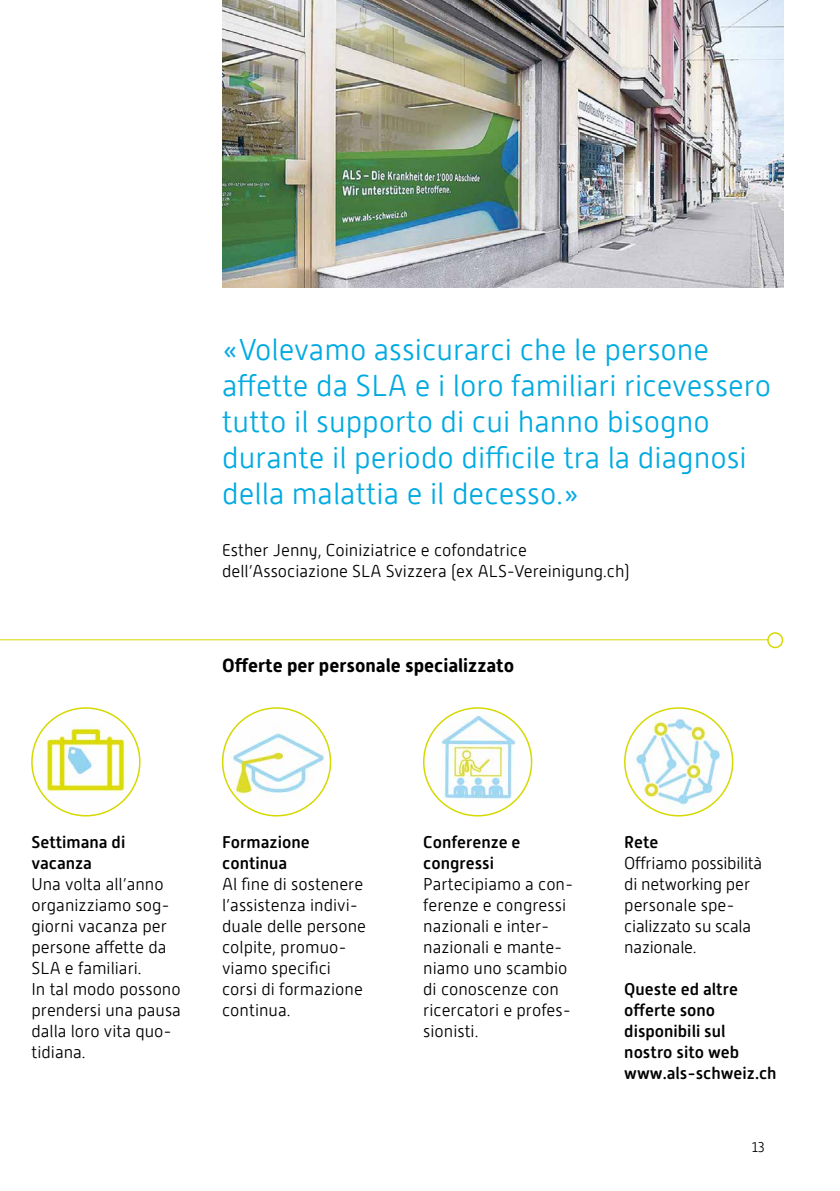
<style>
.page{position:relative;width:840px;height:1191px;background:#fff}
.page>*{position:absolute;margin:0;border:0;box-sizing:border-box;transform-origin:0 0}
.t1{font:300 30px/36px "Alwyn New Rounded W00";color:#00aae1}
.t2{font:700 19px "Alwyn New Rounded";color:#000}
.t3{font:300 17px/21px "Alwyn New Rounded W00";color:#000}
.t4{font:500 17px/21px "Alwyn New Rounded";color:#000}
.t5{font:300 14px "Alwyn New Rounded W00";color:#000}
</style>
<div class="page">
<img style="left:222px;top:0;width:560px;height:288px">
<hr style="left:0;top:639px;width:767px;height:1px;background:#d5d900">
<div style="left:766px;top:632px;width:16px;height:16px;border:2px solid #d5d900;border-radius:50%"></div>
<img style="left:222px;top:708px;width:108px;height:107px;border-radius:54px">
<div style="left:222px;top:707px;width:109px;height:109px;border:2px solid #d5d900;border-radius:50%"></div>
<img style="left:423px;top:708px;width:108px;height:107px;border-radius:54px">
<div style="left:423px;top:707px;width:109px;height:109px;border:2px solid #d5d900;border-radius:50%"></div>
<img style="left:624px;top:708px;width:108px;height:107px;border-radius:54px">
<div style="left:623px;top:707px;width:110px;height:109px;border:2px solid #d5d900;border-radius:50%"></div>
<img style="left:32px;top:708px;width:108px;height:107px;border-radius:54px">
<div style="left:31px;top:707px;width:109px;height:109px;border:2px solid #d5d900;border-radius:50%"></div>
<h1 class="t1" style="left:222px;top:332px;width:550px">«Volevamo assicurarci che le persone affette da SLA e i loro familiari ricevessero tutto il supporto di cui hanno bisogno durante il periodo difficile tra la diagnosi della malattia e il decesso.»</h1>
<p class="t3" style="left:222px;top:539px;width:409px">Esther Jenny, Coiniziatrice e cofondatrice dell’Associazione SLA Svizzera (ex ALS-Vereinigung.ch)</p>
<p class="t2" style="left:222px;top:654px;width:293px">Offerte per personale specializzato</p>
<p class="t4" style="left:31px;top:831px;width:95px">Settimana di vacanza</p>
<p class="t3" style="left:31px;top:873px;width:151px">Una volta all’anno organizziamo sog&shy;giorni vacanza per persone affette da<br>SLA e familiari.<br>In tal modo possono prendersi una pausa dalla loro vita quo&shy;tidiana.</p>
<p class="t4" style="left:222px;top:831px;width:89px">Formazione continua</p>
<p class="t3" style="left:222px;top:873px;width:145px">Al fine di sostenere l’assistenza indivi&shy;duale delle persone colpite, promuo&shy;viamo specifici corsi di formazione continua.</p>
<p class="t4" style="left:423px;top:831px;width:99px">Conferenze e congressi</p>
<p class="t3" style="left:423px;top:873px;width:151px">Partecipiamo a con&shy;ferenze e congressi nazionali e inter&shy;nazionali e mante&shy;niamo uno scambio di conoscenze con ricercatori e profes&shy;sionisti.</p>
<p class="t4" style="left:624px;top:831px;width:36px">Rete</p>
<p class="t3" style="left:624px;top:852px;width:139px">Offriamo possibilità di networking per personale spe&shy;cializzato su scala nazionale.</p>
<p class="t4" style="left:624px;top:978px;width:154px">Queste ed altre offerte sono disponibili sul nostro sito web www.als-schweiz.ch</p>
<p class="t5" style="left:751px;top:1139px;width:15px">13</p>
</div>
